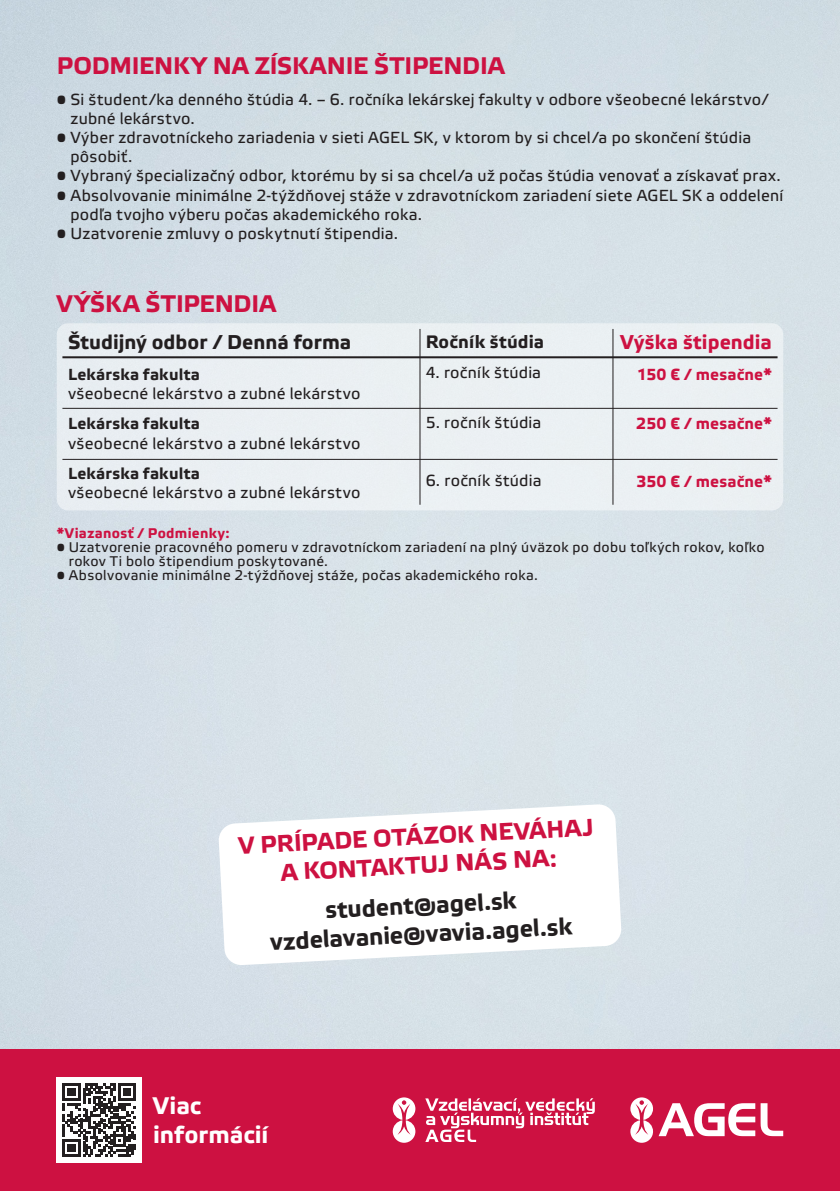
<style>
.page{position:relative;width:840px;height:1191px;background:#fff}
.page>*{position:absolute;margin:0;border:0;box-sizing:border-box;transform-origin:0 0}
.Title_Text{font:700 24px/28.8px "Etelka Text Pro";letter-spacing:-.005em;color:#cd1141;text-align:center}
.Title_Text-2{font:700 24px "Etelka Text Pro";color:#231f20}
.Title_Text-3{font:700 24px/28.8px "Etelka Text Pro";color:#fff}
.Title_Text-4{font:700 20px "Etelka Text Pro";color:#231f20}
.Title_Text-5{font:700 20px "Etelka Text Pro";letter-spacing:.005em;color:#cd1141}
.Title_Text-6{font:700 18px "Etelka Text Pro";letter-spacing:.005em;color:#231f20}
.Title_Text-7{font:16px/19.2px "Etelka Text Pro";letter-spacing:.015em;color:#231f20}
.Title_Text-8{font:700 16px "Etelka Text Pro";letter-spacing:.01em;color:#cd1141}
.Title_Text-9{font:14px/14px "Etelka Text Pro";letter-spacing:.025em;color:#231f20}
.Title_Text-10{font:700 14px "Etelka Text Pro";letter-spacing:.02em;color:#cd1141}
.s1{font-weight:700}
</style>
<div class="page">
<div style="left:0;top:1049px;width:839px;height:142px;background:#cd1141"></div>
<svg style="left:630px;top:1097px;width:152px;height:45px"></svg>
<svg style="left:392px;top:1097px;width:202px;height:45px"></svg>
<div style="left:57px;top:1077px;width:85px;height:85px;background:#fff"></div>
<svg style="left:63px;top:1083px;width:73px;height:73px"></svg>
<div style="left:57px;top:323px;width:725px;height:187px;background:#eaf0f3;border-radius:11px"></div>
<hr style="left:62px;top:356px;width:715px;height:2px;background:#231f20">
<hr style="left:62px;top:408px;width:715px;height:1px;background:#231f20">
<hr style="left:62px;top:459px;width:715px;height:1px;background:#231f20">
<hr style="left:419px;top:329px;width:1px;height:176px;background:#231f20">
<hr style="left:612px;top:329px;width:1px;height:176px;background:#231f20">
<svg style="left:218px;top:804px;width:403px;height:161px"></svg>
<p class="Title_Text" style="left:57px;top:53px;width:449px">PODMIENKY NA ZÍSKANIE ŠTIPENDIA</p>
<p class="Title_Text-7" style="left:70px;top:90px;width:699px;text-indent:-14px">• Si študent/ka denného štúdia 4. – 6. ročníka lekárskej fakulty v odbore všeobecné lekárstvo/ zubné lekárstvo.</p>
<p class="Title_Text-7" style="left:70px;top:129px;width:682px;text-indent:-14px">• Výber zdravotníckeho zariadenia v sieti AGEL SK, v ktorom by si chcel/a po skončení štúdia pôsobiť.</p>
<p class="Title_Text-7" style="left:57px;top:167px;width:725px">• Vybraný špecializačný odbor, ktorému by si sa chcel/a už počas štúdia venovať a získavať prax.</p>
<p class="Title_Text-7" style="left:70px;top:186px;width:713px;text-indent:-14px">• Absolvovanie minimálne 2-týždňovej stáže v zdravotníckom zariadení siete AGEL SK a oddelení podľa tvojho výberu počas akademického roka.</p>
<p class="Title_Text-7" style="left:57px;top:225px;width:343px">• Uzatvorenie zmluvy o poskytnutí štipendia.</p>
<p class="Title_Text" style="left:57px;top:290px;width:221px">VÝŠKA ŠTIPENDIA</p>
<p class="Title_Text-4" style="left:68px;top:331px;width:284px">Študijný odbor / Denná forma</p>
<p class="Title_Text-7" style="left:68px;top:365px;width:294px"><span class="s1">Lekárska fakulta<br></span>všeobecné lekárstvo a zubné lekárstvo</p>
<p class="Title_Text-7" style="left:68px;top:415px;width:294px"><span class="s1">Lekárska fakulta<br></span>všeobecné lekárstvo a zubné lekárstvo</p>
<p class="Title_Text-7" style="left:68px;top:465px;width:294px"><span class="s1">Lekárska fakulta<br></span>všeobecné lekárstvo a zubné lekárstvo</p>
<p class="Title_Text-6" style="left:425px;top:331px;width:120px">Ročník štúdia</p>
<p class="Title_Text-7" style="left:425px;top:364px;width:117px">4. ročník štúdia</p>
<p class="Title_Text-7" style="left:425px;top:414px;width:117px">5. ročník štúdia</p>
<p class="Title_Text-7" style="left:425px;top:471px;width:117px">6. ročník štúdia</p>
<p class="Title_Text-5" style="left:620px;top:331px;width:153px">Výška štipendia</p>
<p class="Title_Text-8" style="left:636px;top:365px;width:136px">150 € / mesačne*</p>
<p class="Title_Text-8" style="left:636px;top:415px;width:137px">250 € / mesačne*</p>
<p class="Title_Text-8" style="left:636px;top:472px;width:137px">350 € / mesačne*</p>
<p class="Title_Text-10" style="left:57px;top:525px;width:174px">*Viazanosť / Podmienky:</p>
<p class="Title_Text-9" style="left:69px;top:540px;width:697px;text-indent:-12px">• Uzatvorenie pracovného pomeru v zdravotníckom zariadení na plný úväzok po dobu toľkých rokov, koľko rokov Ti bolo štipendium poskytované.</p>
<p class="Title_Text-9" style="left:57px;top:568px;width:482px">• Absolvovanie minimálne 2-týždňovej stáže, počas akademického roka.</p>
<p class="Title_Text" style="left:238px;top:832px;width:357px;rotate:-3deg">V PRÍPADE OTÁZOK NEVÁHAJ<br>A KONTAKTUJ NÁS NA:</p>
<p class="Title_Text-2" style="left:324px;top:897px;width:193px;rotate:-3deg">student@agel.sk</p>
<p class="Title_Text-2" style="left:269px;top:928px;width:304px;rotate:-3deg">vzdelavanie@vavia.agel.sk</p>
<p class="Title_Text-3" style="left:153px;top:1093px;width:117px">Viac informácií</p>
</div>
